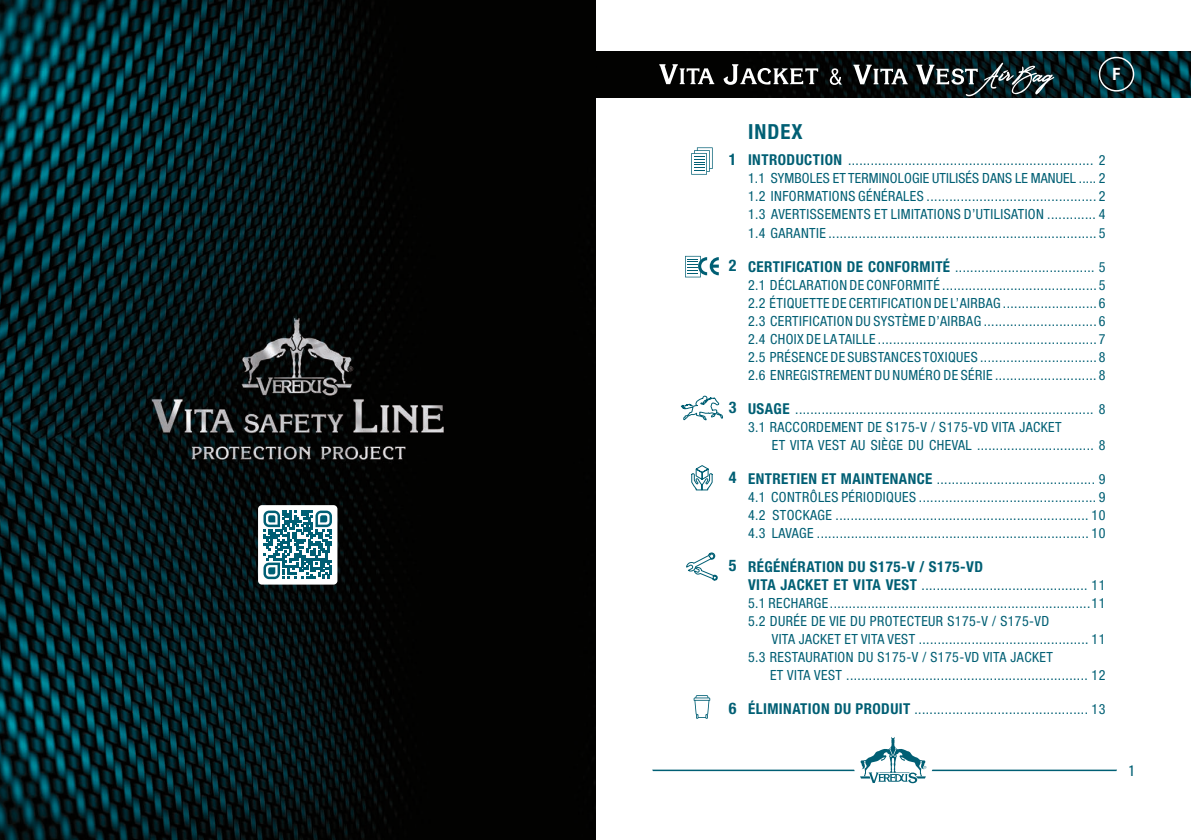
<style>
.page{position:relative;width:1191px;height:840px;background:#fff}
.page>*{position:absolute;margin:0;border:0;box-sizing:border-box;transform-origin:0 0}
.t1{font:700 condensed 20.8px "Helvetica Neue LT Std";letter-spacing:.05em;color:#005f74}
.t2{font:700 condensed 17px "Helvetica Neue LT Std";color:#fff}
.t3{font:700 condensed 16px "Helvetica Neue LT Std";color:#005f74}
.t4{font:700 condensed 15px "Helvetica Neue LT Std";letter-spacing:.03em;color:#005f74}
.t5{font:condensed 14px "Helvetica Neue LT Std";letter-spacing:.03em;color:#005f74}
.t6{font:condensed 14px "Helvetica Neue LT Std";letter-spacing:.01em;color:#005f74}
.t7{font:13px "Oswald";color:#005f74}
.s1{font-weight:700;font-size:15px}
</style>
<div class="page">
<img style="left:595px;top:52px;width:596px;height:45px">
<div style="left:1098px;top:57px;width:36px;height:34px;border:2px solid #fff;border-radius:50%"></div>
<svg style="left:860px;top:737px;width:66px;height:45px"></svg>
<hr style="left:652px;top:769px;width:202px;height:1px;background:#005f74">
<hr style="left:932px;top:769px;width:184px;height:1px;background:#005f74">
<svg style="left:659px;top:64px;width:55px;height:20px"></svg>
<svg style="left:723px;top:64px;width:95px;height:21px"></svg>
<svg style="left:853px;top:65px;width:54px;height:19px"></svg>
<svg style="left:916px;top:63px;width:138px;height:33px;background:#364345"></svg>
<svg style="left:829px;top:68px;width:13px;height:17px"></svg>
<svg style="left:691px;top:147px;width:21px;height:27px"></svg>
<svg style="left:685px;top:256px;width:34px;height:21px"></svg>
<svg style="left:686px;top:552px;width:32px;height:29px"></svg>
<svg style="left:693px;top:695px;width:17px;height:23px"></svg>
<svg style="left:691px;top:465px;width:21px;height:25px"></svg>
<svg style="left:681px;top:395px;width:42px;height:25px"></svg>
<img style="left:0;top:0;width:595px;height:839px">
<div style="left:258px;top:505px;width:79px;height:79px;background:#fff;border-radius:4px"></div>
<svg style="left:263px;top:510px;width:69px;height:68px"></svg>
<p class="t2" style="left:1112px;top:63px;width:9px">F</p>
<p class="t3" style="left:729px;top:149px;width:9px">1</p>
<p class="t3" style="left:729px;top:255px;width:9px">2</p>
<p class="t3" style="left:729px;top:397px;width:9px">3</p>
<p class="t3" style="left:729px;top:467px;width:9px">4</p>
<p class="t3" style="left:729px;top:555px;width:9px">5</p>
<p class="t3" style="left:729px;top:697px;width:9px">6</p>
<p class="t1" style="left:748px;top:118px;width:56px">INDEX</p>
<p class="t5" style="left:748px;top:152px;width:359px"><span class="s1">INTRODUCTION</span> ................................................................. 2</p>
<p class="t6" style="left:748px;top:170px;width:359px">1.1 SYMBOLES ET TERMINOLOGIE UTILISÉS DANS LE MANUEL ..... 2</p>
<p class="t5" style="left:748px;top:188px;width:359px">1.2 INFORMATIONS GÉNÉRALES ............................................. 2</p>
<p class="t5" style="left:748px;top:206px;width:359px">1.3 AVERTISSEMENTS ET LIMITATIONS D’UTILISATION ............. 4</p>
<p class="t5" style="left:748px;top:224px;width:359px">1.4 GARANTIE ....................................................................... 5</p>
<p class="t5" style="left:748px;top:258px;width:359px"><span class="s1">CERTIFICATION DE CONFORMITÉ</span> ..................................... 5</p>
<p class="t5" style="left:748px;top:276px;width:359px">2.1 DÉCLARATION DE CONFORMITÉ ......................................... 5</p>
<p class="t5" style="left:748px;top:294px;width:359px">2.2 ÉTIQUETTE DE CERTIFICATION DE L’AIRBAG ......................... 6</p>
<p class="t5" style="left:748px;top:312px;width:359px">2.3 CERTIFICATION DU SYSTÈME D’AIRBAG .............................. 6</p>
<p class="t5" style="left:748px;top:330px;width:359px">2.4 CHOIX DE LA TAILLE .......................................................... 7</p>
<p class="t5" style="left:748px;top:348px;width:359px">2.5 PRÉSENCE DE SUBSTANCES TOXIQUES ............................... 8</p>
<p class="t5" style="left:748px;top:366px;width:359px">2.6 ENREGISTREMENT DU NUMÉRO DE SÉRIE ........................... 8</p>
<p class="t5" style="left:748px;top:400px;width:359px"><span class="s1">USAGE</span> ............................................................................... 8</p>
<p class="t5" style="left:748px;top:418px;width:315px">3.1 RACCORDEMENT DE S175-V / S175-VD VITA JACKET</p>
<p class="t5" style="left:772px;top:436px;width:335px">ET VITA VEST AU SIÈGE DU CHEVAL ............................... 8</p>
<p class="t5" style="left:748px;top:470px;width:359px"><span class="s1">ENTRETIEN ET MAINTENANCE</span> .......................................... 9</p>
<p class="t5" style="left:748px;top:488px;width:359px">4.1 CONTRÔLES PÉRIODIQUES ............................................... 9</p>
<p class="t5" style="left:748px;top:506px;width:359px">4.2 STOCKAGE ................................................................... 10</p>
<p class="t5" style="left:748px;top:524px;width:359px">4.3 LAVAGE ........................................................................ 10</p>
<p class="t4" style="left:748px;top:557px;width:236px">RÉGÉNÉRATION DU S175-V / S175-VD</p>
<p class="t5" style="left:748px;top:576px;width:359px"><span class="s1">VITA JACKET ET VITA VEST</span> ............................................ 11</p>
<p class="t5" style="left:748px;top:594px;width:359px">5.1 RECHARGE ..................................................................... 11</p>
<p class="t5" style="left:748px;top:612px;width:303px">5.2 DURÉE DE VIE DU PROTECTEUR S175-V / S175-VD</p>
<p class="t5" style="left:772px;top:630px;width:335px">VITA JACKET ET VITA VEST ............................................. 11</p>
<p class="t5" style="left:748px;top:648px;width:306px">5.3 RESTAURATION DU S175-V / S175-VD VITA JACKET</p>
<p class="t5" style="left:770px;top:666px;width:337px">ET VITA VEST ................................................................ 12</p>
<p class="t5" style="left:748px;top:700px;width:359px"><span class="s1">ÉLIMINATION DU PRODUIT</span> .............................................. 13</p>
<p class="t7" style="left:1129px;top:758px;width:7px">1</p>
</div>
